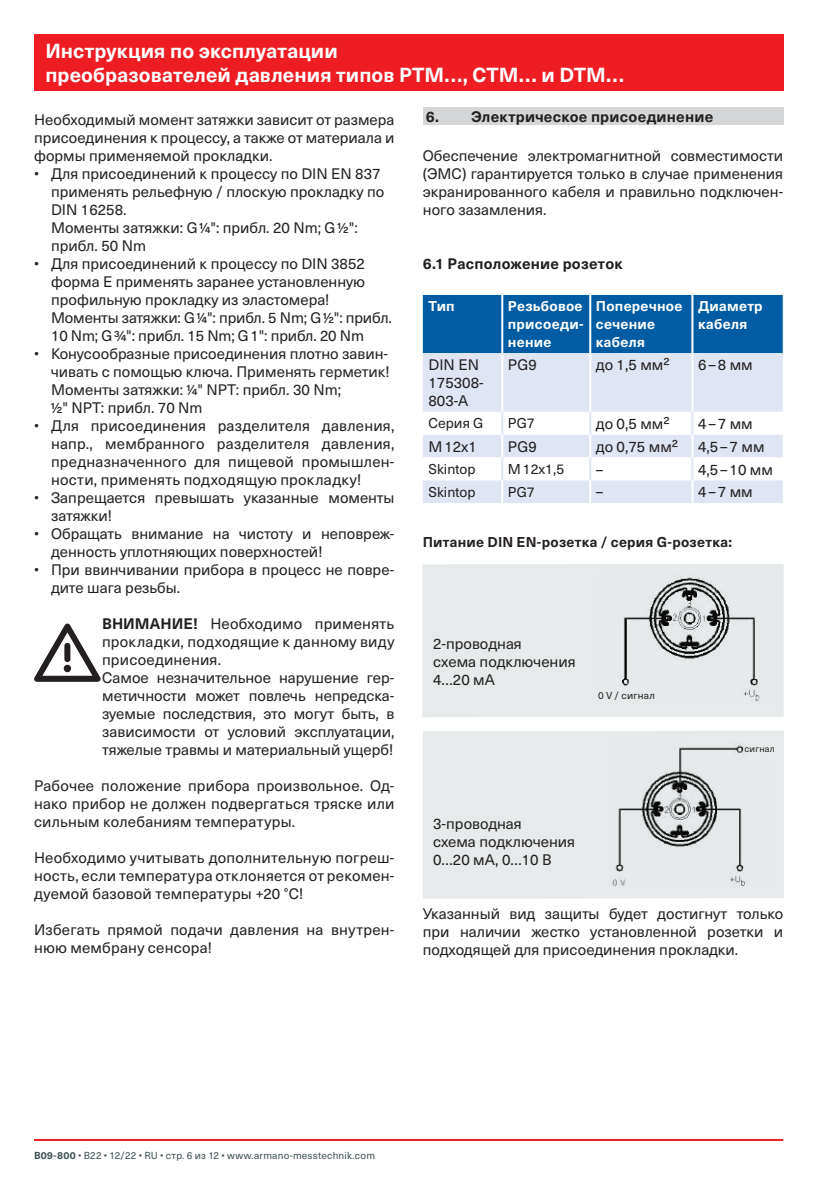
<style>
.page{position:relative;width:840px;height:1191px;background:#fff}
.page>*{position:absolute;margin:0;border:0;box-sizing:border-box;transform-origin:0 0}
.t1{font:700 20px/24px "Neue Haas Unica W1 G";letter-spacing:.005em;color:#fff}
.t2{font:15px/18px "Neue Haas Unica W1 G";color:#231f20}
.t3{font:700 15px "Neue Haas Unica W1 G";letter-spacing:.015em;color:#231f20}
.t4{font:700 14px/18px "Neue Haas Unica W1 G";letter-spacing:.02em;color:#fff}
.t5{font:700 14px "Neue Haas Unica W1 G";letter-spacing:.02em;color:#231f20}
.t6{font:14px "Neue Haas Unica W1 G";color:#231f20}
.t7{font:10px "Neue Haas Unica W1 G";letter-spacing:.02em;color:#3d4f51}
.t8{font:10px "Neue Haas Unica W1 G";letter-spacing:.02em;color:#231f20}
.t9{font:9px "Neue Haas Unica W1 G";letter-spacing:.02em;color:#231f20}
.s1{font-weight:700}
</style>
<div class="page">
<hr style="left:34px;top:1139px;width:748px;height:2px;background:#ee1d23">
<div style="left:34px;top:34px;width:748px;height:57px;background:#ee1d23"></div>
<div style="left:422px;top:730px;width:361px;height:168px;background:#e6eaeb"></div>
<img style="left:611px;top:741px;width:137px;height:146px">
<div style="left:422px;top:564px;width:361px;height:153px;background:#e6eaeb"></div>
<img style="left:621px;top:574px;width:139px;height:127px">
<div style="left:422px;top:108px;width:360px;height:17px;background:#d5d6d8"></div>
<div style="left:422px;top:295px;width:360px;height:58px;background:#015ca3"></div>
<div style="left:423px;top:353px;width:359px;height:59px;background:#dfe5f2"></div>
<svg style="left:423px;top:412px;width:360px;height:91px"></svg>
<hr style="left:501px;top:295px;width:2px;height:58px;background:#fff">
<hr style="left:589px;top:295px;width:2px;height:58px;background:#fff">
<hr style="left:691px;top:295px;width:2px;height:58px;background:#fff">
<hr style="left:501px;top:353px;width:2px;height:59px;background:#fff">
<hr style="left:589px;top:353px;width:2px;height:59px;background:#fff">
<hr style="left:691px;top:353px;width:2px;height:59px;background:#fff">
<hr style="left:501px;top:434px;width:2px;height:23px;background:#fff">
<hr style="left:589px;top:434px;width:2px;height:23px;background:#fff">
<hr style="left:691px;top:434px;width:2px;height:23px;background:#fff">
<hr style="left:501px;top:480px;width:2px;height:23px;background:#fff">
<hr style="left:589px;top:480px;width:2px;height:23px;background:#fff">
<hr style="left:691px;top:480px;width:2px;height:23px;background:#fff">
<hr style="left:501px;top:412px;width:2px;height:22px;background:#e0e5f3">
<hr style="left:589px;top:412px;width:2px;height:22px;background:#e0e5f3">
<hr style="left:691px;top:412px;width:2px;height:22px;background:#e0e5f3">
<hr style="left:501px;top:457px;width:2px;height:23px;background:#e0e5f3">
<hr style="left:589px;top:457px;width:2px;height:23px;background:#e0e5f3">
<hr style="left:691px;top:457px;width:2px;height:23px;background:#e0e5f3">
<svg style="left:34px;top:623px;width:67px;height:59px"></svg>
<div style="left:64px;top:664px;width:7px;height:8px;background:#231f20;border-radius:50%"></div>
<div style="left:744px;top:736px;width:33px;height:24px;background:#e6eaeb"></div>
<div style="left:592px;top:687px;width:67px;height:16px;background:#e6eaeb"></div>
<h1 class="t1" style="left:45px;top:38px;width:580px">Инструкция по эксплуатации<br>преобразователей давления типов PTM…, CTM… и DTM…</h1>
<p class="t3" style="left:425px;top:105px;width:289px">6. Электрическое присоединение</p>
<p class="t2" style="left:422px;top:146px;width:362px;text-align:justify">Обеспечение электромагнитной совместимости (ЭМС) гарантируется только в случае применения экранированного кабеля и правильно подключен&shy;ного зазамления.</p>
<p class="t2" style="left:34px;top:110px;width:362px;text-align:justify">Необходимый момент затяжки зависит от размера присоединения к процессу, а также от материала и формы применяемой прокладки.</p>
<p class="t2" style="left:51px;top:164px;width:334px;text-indent:-17px">• Для присоединений к процессу по DIN EN 837 применять рельефную / плоскую прокладку по<br>DIN 16258.<br>Моменты затяжки: G1/4": прибл. 20 Nm; G1/2": прибл. 50 Nm</p>
<p class="t2" style="left:51px;top:254px;width:342px;text-indent:-17px">• Для присоединений к процессу по DIN 3852 форма Е применять заранее установленную профильную прокладку из эластомера!<br>Моменты затяжки: G1/4": прибл. 5 Nm; G1/2": прибл.<br>10 Nm; G3/4": прибл. 15 Nm; G1": прибл. 20 Nm</p>
<p class="t2" style="left:51px;top:344px;width:340px;text-indent:-17px">• Конусообразные присоединения плотно завин&shy;чивать с помощью ключа. Применять герметик!<br>Моменты затяжки: 1/4" NPT: прибл. 30 Nm;<br>1/2" NPT: прибл. 70 Nm</p>
<p class="t2" style="left:51px;top:416px;width:344px;text-align:justify;text-indent:-17px">• Для присоединения разделителя давления, напр., мембранного разделителя давления, предназначенного для пищевой промышлен&shy;ности, применять подходящую прокладку!</p>
<p class="t2" style="left:51px;top:488px;width:345px;text-indent:-17px">• Запрещается превышать указанные моменты затяжки!</p>
<p class="t2" style="left:51px;top:524px;width:344px;text-indent:-17px">• Обращать внимание на чистоту и неповреж&shy;денность уплотняющих поверхностей!</p>
<p class="t2" style="left:51px;top:560px;width:344px;text-indent:-17px">• При ввинчивании прибора в процесс не повре&shy;дите шага резьбы.</p>
<p class="t2" style="left:102px;top:614px;width:293px"><span class="s1">ВНИМАНИЕ!</span> Необходимо применять прокладки, подходящие к данному виду присоединения.<br>Самое незначительное нарушение гер&shy;метичности может повлечь непредска&shy;зуемые последствия, это могут быть, в зависимости от условий эксплуатации, тяжелые травмы и материальный ущерб!</p>
<p class="t2" style="left:34px;top:776px;width:362px;text-align:justify">Рабочее положение прибора произвольное. Од&shy;нако прибор не должен подвергаться тряске или сильным колебаниям температуры.</p>
<p class="t2" style="left:34px;top:848px;width:361px;text-align:justify">Необходимо учитывать дополнительную погреш&shy;ность, если температура отклоняется от рекомен&shy;дуемой базовой температуры +20 °C!</p>
<p class="t2" style="left:34px;top:920px;width:361px">Избегать прямой подачи давления на внутрен&shy;нюю мембрану сенсора!</p>
<p class="t3" style="left:422px;top:252px;width:201px">6.1 Расположение розеток</p>
<p class="t4" style="left:428px;top:296px;width:28px">Тип</p>
<p class="t4" style="left:507px;top:296px;width:77px;text-align:justify">Резьбовое присоеди&shy;нение</p>
<p class="t4" style="left:595px;top:296px;width:88px">Поперечное сечение кабеля</p>
<p class="t4" style="left:697px;top:296px;width:66px">Диаметр кабеля</p>
<p class="t2" style="left:428px;top:355px;width:57px">DIN EN<br>175308-<br>803-A</p>
<p class="t2" style="left:507px;top:355px;width:30px">PG9</p>
<p class="t2" style="left:595px;top:355px;width:75px">до 1,5 мм²</p>
<p class="t2" style="left:697px;top:355px;width:56px">6–8 мм</p>
<p class="t6" style="left:428px;top:413px;width:56px">Серия G</p>
<p class="t6" style="left:507px;top:413px;width:28px">PG7</p>
<p class="t2" style="left:595px;top:414px;width:75px">до 0,5 мм²</p>
<p class="t2" style="left:697px;top:414px;width:56px">4–7 мм</p>
<p class="t2" style="left:428px;top:436px;width:50px">M12x1</p>
<p class="t2" style="left:507px;top:436px;width:30px">PG9</p>
<p class="t2" style="left:595px;top:436px;width:84px">до 0,75 мм²</p>
<p class="t2" style="left:697px;top:436px;width:68px">4,5–7 мм</p>
<p class="t6" style="left:428px;top:458px;width:48px">Skintop</p>
<p class="t6" style="left:507px;top:458px;width:58px">M12x1,5</p>
<p class="t2" style="left:595px;top:459px;width:9px">–</p>
<p class="t2" style="left:697px;top:459px;width:76px">4,5–10 мм</p>
<p class="t6" style="left:428px;top:481px;width:48px">Skintop</p>
<p class="t6" style="left:507px;top:481px;width:28px">PG7</p>
<p class="t2" style="left:595px;top:482px;width:9px">–</p>
<p class="t2" style="left:697px;top:482px;width:56px">4–7 мм</p>
<p class="t5" style="left:422px;top:531px;width:310px">Питание DIN EN-розетка / серия G-розетка:</p>
<p class="t2" style="left:433px;top:633px;width:144px">2-проводная<br>схема подключения<br>4…20 мА</p>
<p class="t8" style="left:597px;top:688px;width:58px">0 V / сигнал</p>
<p class="t9" style="left:744px;top:742px;width:32px">сигнал</p>
<p class="t2" style="left:433px;top:813px;width:143px">3-проводная<br>схема подключения<br>0…20 мА, 0…10 В</p>
<p class="t2" style="left:422px;top:903px;width:362px;text-align:justify">Указанный вид защиты будет достигнут только при наличии жестко установленной розетки и подходящей для присоединения прокладки.</p>
<p class="t7" style="left:34px;top:1148px;width:342px"><span class="s1">B09-800</span> • B22 • 12/22 • RU • стр. 6 из 12 • www.armano-messtechnik.com</p>
</div>
